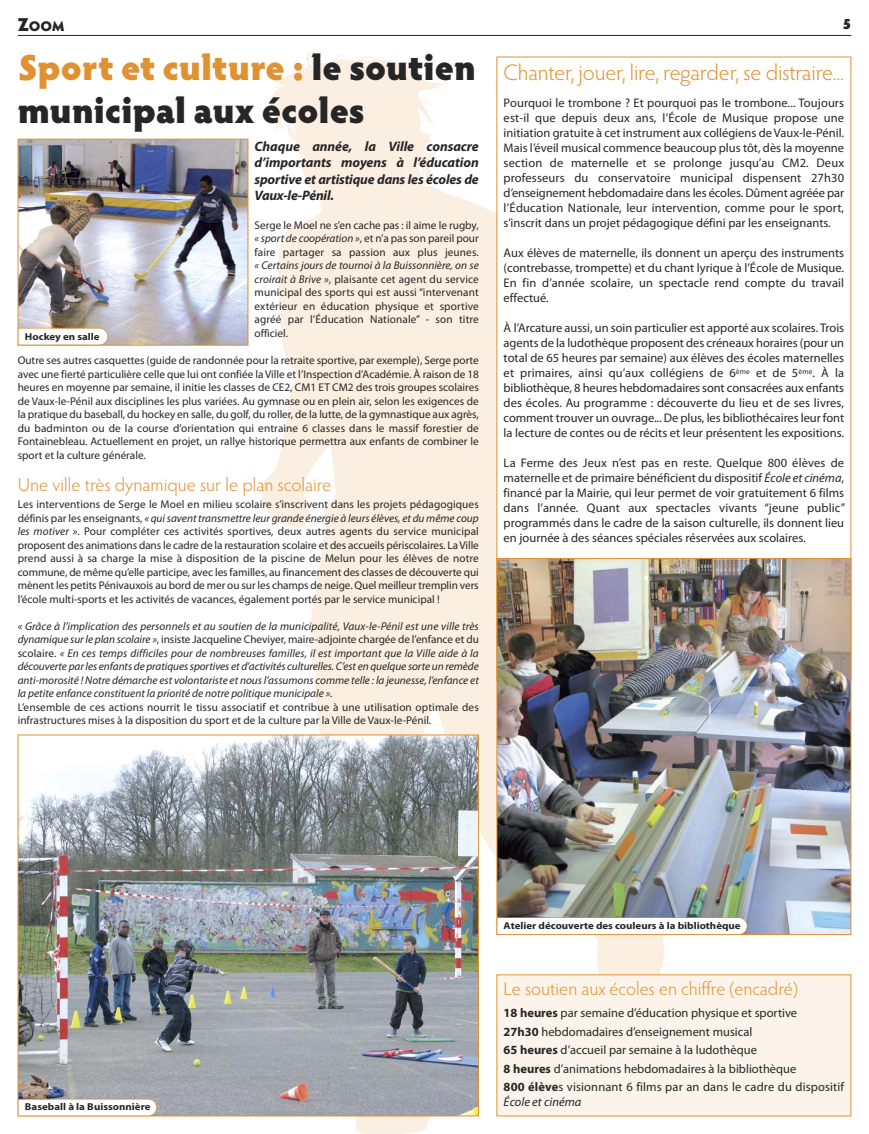
<style>
.page{position:relative;width:869px;height:1134px;background:#fff}
.page>*{position:absolute;margin:0;border:0;box-sizing:border-box;transform-origin:0 0}
.t1{font:900 36.25px/43.5px "Hypatia Sans Pro";color:#272627}
.t2{font:300 22.5px "Hypatia Sans Pro";letter-spacing:-.005em;color:#e09132}
.t3{font:300 18.75px "Hypatia Sans Pro";color:#e09132}
.t4{font:900 15px "Hypatia Sans Pro";color:#272627}
.t5{font:900 14px "Hypatia Sans Pro";color:#272627}
.t6{font:italic 700 13.75px/16.5px "Myriad Pro";letter-spacing:-.015em;color:#272627;text-align:justify}
.t7{font:12.5px/15px "Myriad Pro";color:#272627;text-align:justify}
.t8{font:italic 12.5px "Myriad Pro";color:#272627}
.t9{font:11.25px/13.5px "Myriad Pro";color:#272627;text-align:justify}
.t10{font:italic 11.25px/13.5px "Myriad Pro";color:#272627;text-align:justify}
.t11{font:700 10px "Myriad Pro";color:#272627;scale:1.09 1}
.s1{font-size:18.75px}
.s2{color:#e09132}
.s3{font-style:italic}
.s4{font-style:normal}
.s5{font-weight:700}
</style>
<div class="page">
<img style="left:17px;top:34px;width:835px;height:1100px">
<hr style="left:18px;top:35px;width:832px;height:1px;background:#272627">
<div style="left:497px;top:57px;width:353px;height:623px;background:#fff"></div>
<div style="left:497px;top:975px;width:353px;height:141px;background:#fcf4ea"></div>
<img style="left:20px;top:737px;width:456px;height:377px">
<img style="left:498px;top:560px;width:350px;height:373px">
<img style="left:20px;top:141px;width:226px;height:202px">
<div style="left:18px;top:139px;width:230px;height:206px;border:1px solid #e09132"></div>
<svg style="left:18px;top:328px;width:90px;height:17px"></svg>
<svg style="left:18px;top:1099px;width:139px;height:17px"></svg>
<svg style="left:497px;top:917px;width:250px;height:18px"></svg>
<p class="t5" style="left:18px;top:18px;width:48px"><span class="s1">Z</span>OOM</p>
<h3 class="t4" style="left:842px;top:15px;width:10px">5</h3>
<h1 class="t1" style="left:18px;top:46px;width:459px"><span class="s2">Sport et culture :</span> le soutien municipal aux écoles</h1>
<p class="t6" style="left:254px;top:139px;width:226px">Chaque année, la Ville consacre d’importants moyens à l’éducation sportive et artistique dans les écoles de Vaux-le-Pénil.</p>
<p class="t9" style="left:254px;top:219px;width:226px">Serge le Moel ne s’en cache pas : il aime le rugby, <span class="s3">« sport de coopération »</span>, et n’a pas son pareil pour faire partager sa passion aux plus jeunes.</p>
<p class="t9" style="left:254px;top:260px;width:226px"><span class="s3">« Certains jours de tournoi à la Buissonnière, on se croirait à Brive »</span>, plaisante cet agent du service municipal des sports qui est aussi “intervenant extérieur en éducation physique et sportive agréé par l’Éducation Nationale” - son titre officiel.</p>
<p class="t9" style="left:18px;top:354px;width:462px">Outre ses autres casquettes (guide de randonnée pour la retraite sportive, par exemple), Serge porte avec une fierté particulière celle que lui ont confiée la Ville et l’Inspection d’Académie. À raison de 18 heures en moyenne par semaine, il initie les classes de CE2, CM1 ET CM2 des trois groupes scolaires de Vaux-le-Pénil aux disciplines les plus variées. Au gymnase ou en plein air, selon les exigences de la pratique du baseball, du hockey en salle, du golf, du roller, de la lutte, de la gymnastique aux agrès, du badminton ou de la course d’orientation qui entraine 6 classes dans le massif forestier de Fontainebleau. Actuellement en projet, un rallye historique permettra aux enfants de combiner le sport et la culture générale.</p>
<h3 class="t3" style="left:18px;top:478px;width:315px">Une ville très dynamique sur le plan scolaire</h3>
<p class="t9" style="left:18px;top:498px;width:462px">Les interventions de Serge le Moel en milieu scolaire s’inscrivent dans les projets pédagogiques définis par les enseignants, <span class="s3">« qui savent transmettre leur grande énergie à leurs élèves, et du même coup les motiver »</span>. Pour compléter ces activités sportives, deux autres agents du service municipal proposent des animations dans le cadre de la restauration scolaire et des accueils périscolaires. La Ville prend aussi à sa charge la mise à disposition de la piscine de Melun pour les élèves de notre commune, de même qu’elle participe, avec les familles, au financement des classes de découverte qui mènent les petits Pénivauxois au bord de mer ou sur les champs de neige. Quel meilleur tremplin vers l’école multi-sports et les activités de vacances, également portés par le service municipal !</p>
<p class="t10" style="left:18px;top:620px;width:462px">« Grâce à l’implication des personnels et au soutien de la municipalité, Vaux-le-Pénil est une ville très dynamique sur le plan scolaire »<span class="s4">, insiste Jacqueline Cheviyer, maire-adjointe chargée de l’enfance et du scolaire.</span> « En ces temps difficiles pour de nombreuses familles, il est important que la Ville aide à la découverte par les enfants de pratiques sportives et d’activités culturelles. C’est en quelque sorte un remède anti-morosité ! Notre démarche est volontariste et nous l’assumons comme telle : la jeunesse, l’enfance et la petite enfance constituent la priorité de notre politique municipale ».</p>
<p class="t9" style="left:18px;top:701px;width:462px">L’ensemble de ces actions nourrit le tissu associatif et contribue à une utilisation optimale des infrastructures mises à la disposition du sport et de la culture par la Ville de Vaux-le-Pénil.</p>
<h2 class="t2" style="left:503px;top:65px;width:342px">Chanter, jouer, lire, regarder, se distraire...</h2>
<p class="t7" style="left:503px;top:97px;width:342px">Pourquoi le trombone ? Et pourquoi pas le trombone... Toujours est-il que depuis deux ans, l’École de Musique propose une initiation gratuite à cet instrument aux collégiens de Vaux-le-Pénil.<br>Mais l’éveil musical commence beaucoup plus tôt, dès la moyenne section de maternelle et se prolonge jusqu’au CM2. Deux professeurs du conservatoire municipal dispensent 27h30 d’enseignement hebdomadaire dans les écoles. Dûment agréée par l’Éducation Nationale, leur intervention, comme pour le sport, s’inscrit dans un projet pédagogique défini par les enseignants.</p>
<p class="t7" style="left:503px;top:247px;width:342px">Aux élèves de maternelle, ils donnent un aperçu des instruments (contrebasse, trompette) et du chant lyrique à l’École de Musique.<br>En fin d’année scolaire, un spectacle rend compte du travail effectué.</p>
<p class="t7" style="left:503px;top:322px;width:342px">À l’Arcature aussi, un soin particulier est apporté aux scolaires. Trois agents de la ludothèque proposent des créneaux horaires (pour un total de 65 heures par semaine) aux élèves des écoles maternelles et primaires, ainsi qu’aux collégiens de 6<sup>ème</sup> et de 5<sup>ème</sup>. À la bibliothèque, 8 heures hebdomadaires sont consacrées aux enfants des écoles. Au programme : découverte du lieu et de ses livres, comment trouver un ouvrage... De plus, les bibliothécaires leur font la lecture de contes ou de récits et leur présentent les expositions.</p>
<p class="t7" style="left:503px;top:457px;width:343px">La Ferme des Jeux n’est pas en reste. Quelque 800 élèves de maternelle et de primaire bénéficient du dispositif <span class="s3">École et cinéma</span>, financé par la Mairie, qui leur permet de voir gratuitement 6 films dans l’année. Quant aux spectacles vivants “jeune public” programmés dans le cadre de la saison culturelle, ils donnent lieu en journée à des séances spéciales réservées aux scolaires.</p>
<p class="t11" style="left:25px;top:330px;width:70px">Hockey en salle</p>
<p class="t11" style="left:25px;top:1101px;width:117px">Baseball à la Buissonnière</p>
<p class="t11" style="left:503px;top:920px;width:219px">Atelier découverte des couleurs à la bibliothèque</p>
<h3 class="t3" style="left:503px;top:982px;width:295px">Le soutien aux écoles en chiffre (encadré)</h3>
<p class="t7" style="left:503px;top:1005px;width:342px;line-height:18.5px;text-align:left"><span class="s5">18 heures</span> par semaine d’éducation physique et sportive<br><span class="s5">27h30</span> hebdomadaires d’enseignement musical<br><span class="s5">65 heures</span> d’accueil par semaine à la ludothèque<br><span class="s5">8 heures</span> d’animations hebdomadaires à la bibliothèque<br><span class="s5">800 élève</span>s visionnant 6 films par an dans le cadre du dispositif</p>
<p class="t8" style="left:503px;top:1097px;width:79px">École et cinéma</p>
</div>
